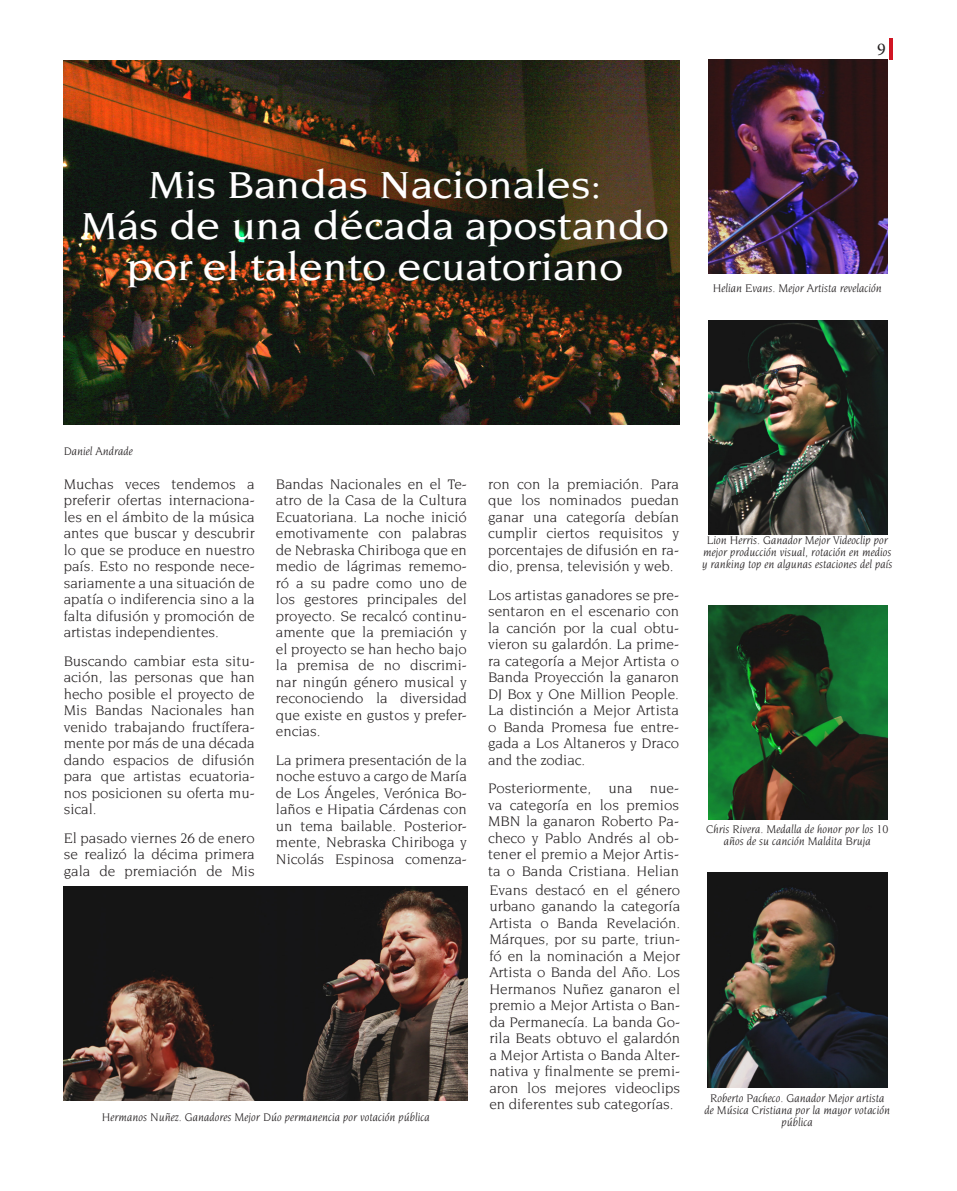
<style>
.page{position:relative;width:957px;height:1191px;background:#fff}
.page>*{position:absolute;margin:0;border:0;box-sizing:border-box;transform-origin:0 0}
.t1{font:500 40.65px/40.7px "Novarese";color:#fff;text-align:center;scale:1.07 1}
.t2{font:18px "Minion Pro";color:#231f20}
.t3{font:15px/16.5px "Novarese";color:#231f20;text-align:justify}
.t4{font:italic 12px/12px "Novarese";color:#231f20;text-align:center}
</style>
<div class="page">
<img style="left:708px;top:605px;width:179px;height:214px">
<img style="left:708px;top:60px;width:180px;height:214px">
<img style="left:64px;top:887px;width:404px;height:214px">
<img style="left:708px;top:320px;width:180px;height:214px">
<img style="left:64px;top:61px;width:615px;height:363px">
<img style="left:707px;top:873px;width:180px;height:214px">
<hr style="left:890px;top:38px;width:3px;height:22px;background:#d11623">
<h1 class="t1" style="left:81px;top:165px;width:551px">Mis Bandas Nacionales:<br>Más de una década apostando por el talento ecuatoriano</h1>
<p class="t2" style="left:877px;top:37px;width:10px">9</p>
<p class="t4" style="left:713px;top:282px;width:171px">Helian Evans. Mejor Artista revelación</p>
<p class="t4" style="left:64px;top:445px;width:70px">Daniel Andrade</p>
<p class="t3" style="left:64px;top:475px;width:192px">Muchas veces tendemos a preferir ofertas internaciona&shy;les en el ámbito de la música antes que buscar y descubrir lo que se produce en nuestro país. Esto no responde nece&shy;sariamente a una situación de apatía o indiferencia sino a la falta difusión y promoción de artistas independientes.</p>
<p class="t3" style="left:64px;top:652px;width:192px">Buscando cambiar esta situ&shy;ación, las personas que han hecho posible el proyecto de Mis Bandas Nacionales han venido trabajando fructífera&shy;mente por más de una década dando espacios de difusión para que artistas ecuatoria&shy;nos posicionen su oferta mu&shy;sical.</p>
<p class="t3" style="left:64px;top:829px;width:192px">El pasado viernes 26 de enero se realizó la décima primera gala de premiación de Mis</p>
<p class="t3" style="left:276px;top:475px;width:192px">Bandas Nacionales en el Te&shy;atro de la Casa de la Cultura Ecuatoriana. La noche inició emotivamente con palabras de Nebraska Chiriboga que en medio de lágrimas rememo&shy;ró a su padre como uno de los gestores principales del proyecto. Se recalcó continu&shy;amente que la premiación y el proyecto se han hecho bajo la premisa de no discrimi&shy;nar ningún género musical y reconociendo la diversidad que existe en gustos y prefer&shy;encias.</p>
<p class="t3" style="left:276px;top:751px;width:192px">La primera presentación de la noche estuvo a cargo de María de Los Ángeles, Verónica Bo&shy;laños e Hipatia Cárdenas con un tema bailable. Posterior&shy;mente, Nebraska Chiriboga y Nicolás Espinosa comenza-</p>
<p class="t4" style="left:102px;top:1110px;width:329px">Hermanos Nuñez. Ganadores Mejor Dúo permanencia por votación pública</p>
<p class="t3" style="left:488px;top:475px;width:192px">ron con la premiación. Para que los nominados puedan ganar una categoría debían cumplir ciertos requisitos y porcentajes de difusión en ra&shy;dio, prensa, televisión y web.</p>
<p class="t3" style="left:488px;top:586px;width:192px">Los artistas ganadores se pre&shy;sentaron en el escenario con la canción por la cual obtu&shy;vieron su galardón. La prime&shy;ra categoría a Mejor Artista o Banda Proyección la ganaron DJ Box y One Million People.<br>La distinción a Mejor Artista o Banda Promesa fue entre&shy;gada a Los Altaneros y Draco and the zodiac.</p>
<p class="t3" style="left:488px;top:780px;width:192px">Posteriormente, una nue&shy;va categoría en los premios MBN la ganaron Roberto Pa&shy;checo y Pablo Andrés al ob&shy;tener el premio a Mejor Artis&shy;ta o Banda Cristiana. Helian</p>
<p class="t3" style="left:489px;top:881px;width:192px">Evans destacó en el género urbano ganando la categoría Artista o Banda Revelación.<br>Márques, por su parte, triun&shy;fó en la nominación a Mejor Artista o Banda del Año. Los Hermanos Nuñez ganaron el premio a Mejor Artista o Ban&shy;da Permanecía. La banda Go&shy;rila Beats obtuvo el galardón a Mejor Artista o Banda Alter&shy;nativa y finalmente se premi&shy;aron los mejores videoclips en diferentes sub categorías.</p>
<p class="t4" style="left:702px;top:534px;width:192px">Lion Herris. Ganador Mejor Videoclip por mejor producción visual, rotación en medios y ranking top en algunas estaciones del país</p>
<p class="t4" style="left:706px;top:823px;width:183px">Chris Rivera. Medalla de honor por los 10 años de su canción Maldita Bruja</p>
<p class="t4" style="left:704px;top:1092px;width:187px">Roberto Pacheco. Ganador Mejor artista de Música Cristiana por la mayor votación pública</p>
</div>
